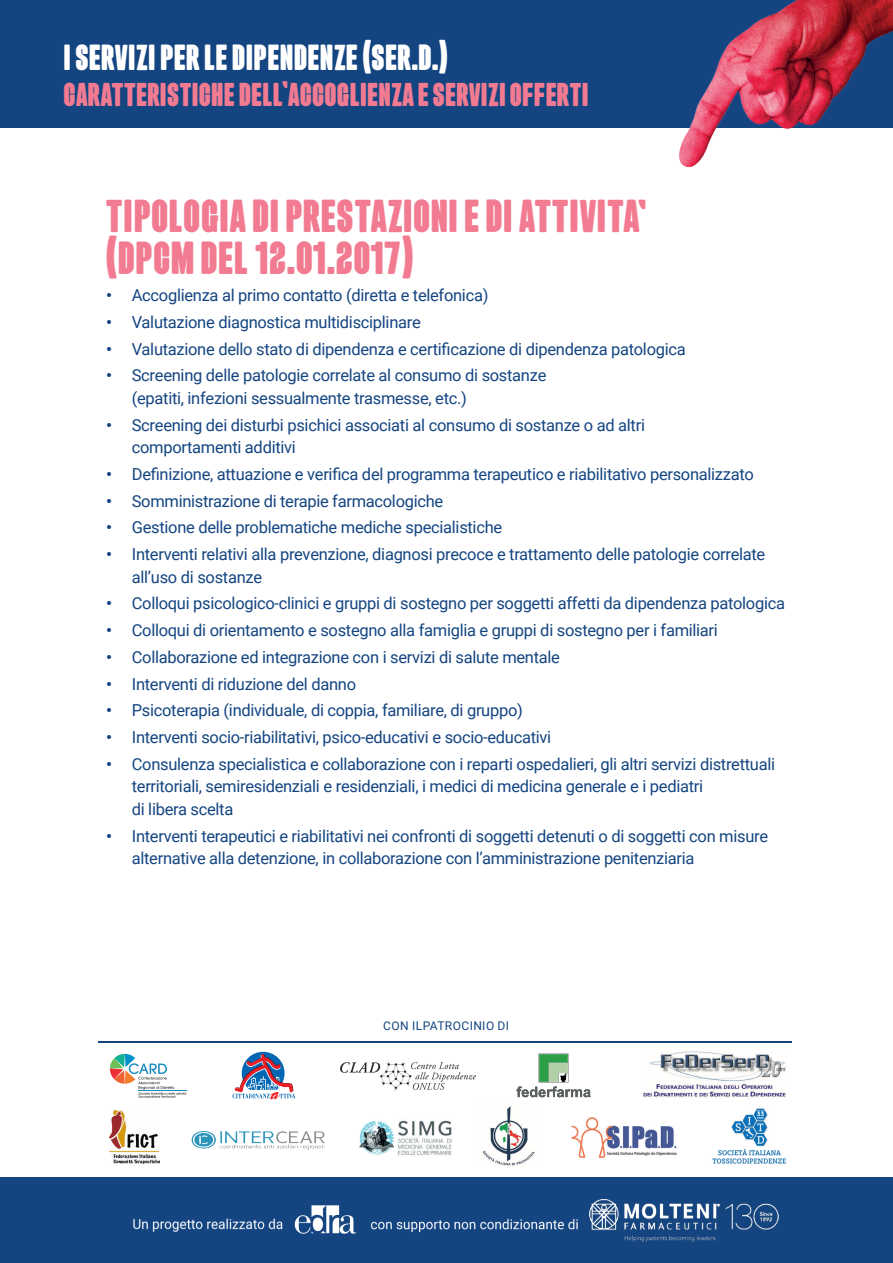
<style>
.page{position:relative;width:893px;height:1263px;background:#fff}
.page>*{position:absolute;margin:0;border:0;box-sizing:border-box;transform-origin:0 0}
.t1{font:42px "Bolden";letter-spacing:.03em;color:#f27b91}
.t2{font:33px "Bolden";letter-spacing:.025em;color:#fff}
.t3{font:30px "Bolden";letter-spacing:.025em;color:#f27b91}
.t4{font:16.5px/22.5px "Roboto";letter-spacing:-.02em;color:#144581}
.t5{font:12px "Roboto";letter-spacing:.035em;color:#144581}
.s1{font-weight:700}
</style>
<div class="page">
<div style="left:0;top:0;width:893px;height:128px;background:#144581"></div>
<img style="left:679px;top:0;width:214px;height:168px">
<div style="left:0;top:1178px;width:893px;height:85px;background:#144581"></div>
<img style="left:133px;top:1199px;width:645px;height:42px">
<hr style="left:99px;top:1041px;width:693px;height:1px;background:#144581">
<svg style="left:110px;top:1054px;width:76px;height:44px"></svg>
<hr style="left:138px;top:1091px;width:49px;height:1px;background:#188bc2">
<svg style="left:232px;top:1051px;width:63px;height:48px"></svg>
<img style="left:340px;top:1061px;width:137px;height:30px">
<img style="left:642px;top:1051px;width:144px;height:47px">
<svg style="left:517px;top:1053px;width:73px;height:44px"></svg>
<img style="left:109px;top:1111px;width:51px;height:53px">
<img style="left:191px;top:1131px;width:134px;height:19px">
<img style="left:359px;top:1120px;width:93px;height:35px">
<img style="left:482px;top:1106px;width:53px;height:60px">
<img style="left:571px;top:1117px;width:106px;height:41px">
<img style="left:712px;top:1108px;width:75px;height:56px">
<h2 class="t2" style="left:64px;top:38px;width:385px">I SERVIZI PER LE DIPENDENZE (SER.D.)</h2>
<h3 class="t3" style="left:64px;top:77px;width:526px">CARATTERISTICHE DELL’ACCOGLIENZA E SERVIZI OFFERTI</h3>
<h1 class="t1" style="left:106px;top:192px;width:34px">TIPOLOGIA</h1>
<h1 class="t1" style="left:252px;top:192px;width:50px">DI PRESTAZIONI</h1>
<h1 class="t1" style="left:464px;top:192px;width:71px">EDIATTIVITÀ</h1>
<h1 class="t1" style="left:640px;top:199px;width:8px">’</h1>
<h1 class="t1" style="left:106px;top:234px;width:309px">(DPCM DEL 12.01.2017)</h1>
<p class="t4" style="left:106px;top:283px;width:384px"><span class="s1">•</span> Accoglienza al primo contatto (diretta e telefonica)</p>
<p class="t4" style="left:106px;top:310px;width:316px"><span class="s1">•</span> Valutazione diagnostica multidisciplinare</p>
<p class="t4" style="left:106px;top:337px;width:581px"><span class="s1">•</span> Valutazione dello stato di dipendenza e certificazione di dipendenza patologica</p>
<p class="t4" style="left:132px;top:363px;width:416px;text-indent:-26px"><span class="s1">•</span> Screening delle patologie correlate al consumo di sostanze (epatiti, infezioni sessualmente trasmesse, etc.)</p>
<p class="t4" style="left:132px;top:413px;width:515px;text-indent:-26px"><span class="s1">•</span> Screening dei disturbi psichici associati al consumo di sostanze o ad altri comportamenti additivi</p>
<p class="t4" style="left:106px;top:462px;width:649px"><span class="s1">•</span> Definizione, attuazione e verifica del programma terapeutico e riabilitativo personalizzato</p>
<p class="t4" style="left:106px;top:489px;width:339px"><span class="s1">•</span> Somministrazione di terapie farmacologiche</p>
<p class="t4" style="left:106px;top:515px;width:397px"><span class="s1">•</span> Gestione delle problematiche mediche specialistiche</p>
<p class="t4" style="left:132px;top:542px;width:635px;text-indent:-26px"><span class="s1">•</span> Interventi relativi alla prevenzione, diagnosi precoce e trattamento delle patologie correlate all’uso di sostanze</p>
<p class="t4" style="left:106px;top:591px;width:680px"><span class="s1">•</span> Colloqui psicologico-clinici e gruppi di sostegno per soggetti affetti da dipendenza patologica</p>
<p class="t4" style="left:106px;top:618px;width:613px"><span class="s1">•</span> Colloqui di orientamento e sostegno alla famiglia e gruppi di sostegno per i familiari</p>
<p class="t4" style="left:106px;top:645px;width:455px"><span class="s1">•</span> Collaborazione ed integrazione con i servizi di salute mentale</p>
<p class="t4" style="left:106px;top:672px;width:251px"><span class="s1">•</span> Interventi di riduzione del danno</p>
<p class="t4" style="left:106px;top:698px;width:418px"><span class="s1">•</span> Psicoterapia (individuale, di coppia, familiare, di gruppo)</p>
<p class="t4" style="left:106px;top:725px;width:446px"><span class="s1">•</span> Interventi socio-riabilitativi, psico-educativi e socio-educativi</p>
<p class="t4" style="left:132px;top:752px;width:645px;text-indent:-26px"><span class="s1">•</span> Consulenza specialistica e collaborazione con i reparti ospedalieri, gli altri servizi distrettuali territoriali, semiresidenziali e residenziali, i medici di medicina generale e i pediatri<br>di libera scelta</p>
<p class="t4" style="left:132px;top:824px;width:638px;text-indent:-26px"><span class="s1">•</span> Interventi terapeutici e riabilitativi nei confronti di soggetti detenuti o di soggetti con misure alternative alla detenzione, in collaborazione con l’amministrazione penitenziaria</p>
<p class="t5" style="left:383px;top:1017px;width:127px">CON ILPATROCINIO DI</p>
</div>
